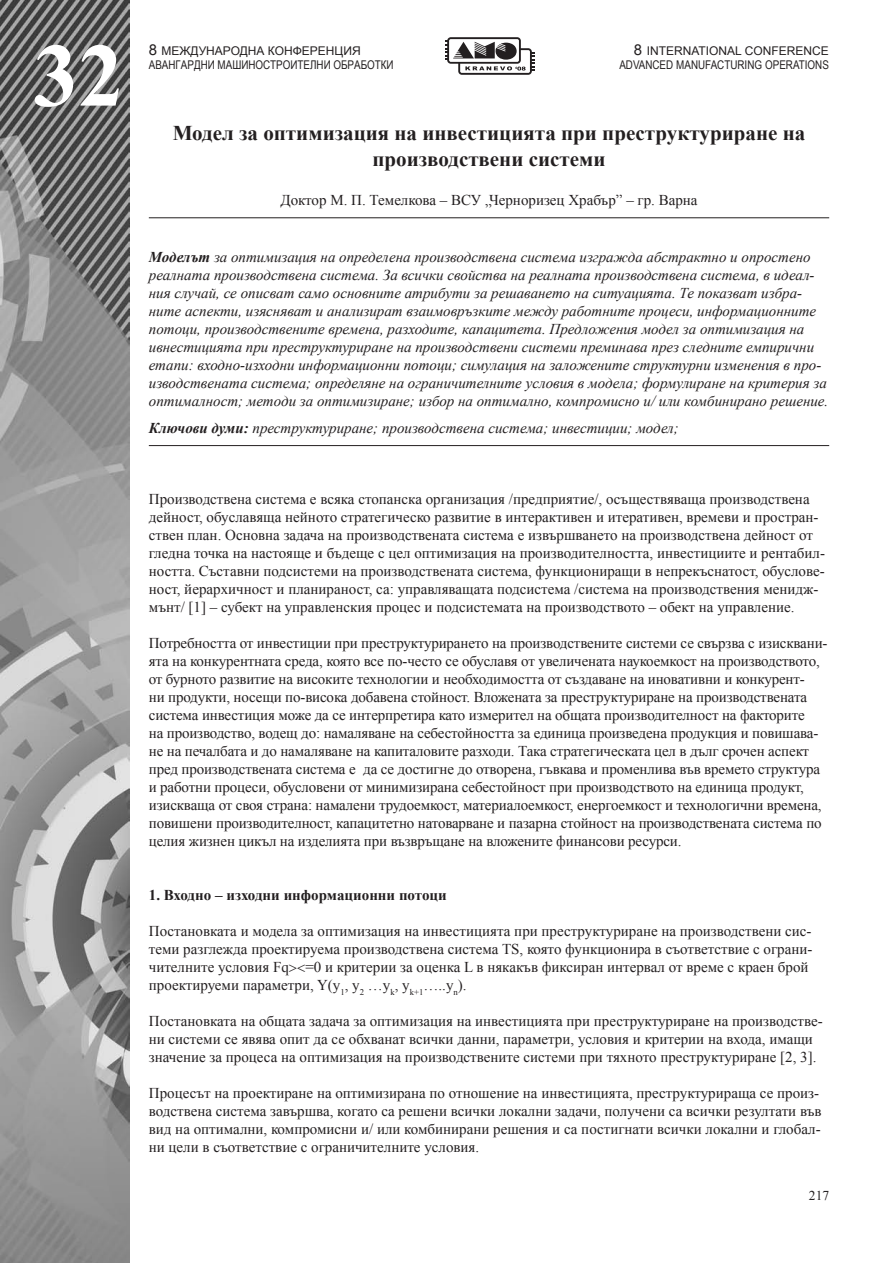
<style>
.page{position:relative;width:893px;height:1263px;background:#fff}
.page>*{position:absolute;margin:0;border:0;box-sizing:border-box;transform-origin:0 0}
.t1{font:700 90px "Times New Roman";color:#fff}
.t2{font:700 21px/25.2px "Times New Roman";color:#231f20;text-align:center}
.t3{font:15px/18px "Times New Roman";color:#231f20}
.t4{font:italic 15px/18px "Times New Roman";color:#231f20}
.t5{font:700 15px "Times New Roman";color:#231f20}
.t6{font:13.5px "Times New Roman";color:#231f20}
.t7{font:12px "Arial Narrow";color:#231f20}
.t8{font:12px "Arial";color:#231f20}
.s1{font-size:15px}
.s2{font-weight:700}
</style>
<div class="page">
<svg style="left:445px;top:37px;width:89px;height:38px"></svg>
<img style="left:0;top:0;width:130px;height:1263px">
<hr style="left:149px;top:218px;width:680px;height:1px;background:#231f20">
<hr style="left:149px;top:445px;width:680px;height:1px;background:#231f20">
<h1 class="t1" style="left:33px;top:13px;width:91px">32</h1>
<p class="t8" style="left:149px;top:43px;width:213px"><span class="s1">8</span> МЕЖДУНАРОДНА КОНФЕРЕНЦИЯ</p>
<p class="t8" style="left:634px;top:43px;width:197px"><span class="s1">8</span> INTERNATIONAL CONFERENCE</p>
<p class="t7" style="left:149px;top:56px;width:246px">АВАНГАРДНИ МАШИНОСТРОИТЕЛНИ ОБРАБОТКИ</p>
<p class="t7" style="left:619px;top:56px;width:211px">ADVANCED MANUFACTURING OPERATIONS</p>
<h2 class="t2" style="left:173px;top:120px;width:634px">Модел за оптимизация на инвестицията при преструктуриране на производствени системи</h2>
<p class="t3" style="left:280px;top:191px;width:419px">Доктор М. П. Темелкова – ВСУ „Черноризец Храбър” – гр. Варна</p>
<p class="t4" style="left:149px;top:248px;width:681px"><span class="s2">Моделът</span> за оптимизация на определена производствена система изгражда абстрактно и опростено реалната производствена система. За всички свойства на реалната производствена система, в идеал&shy;ния случай, се описват само основните атрибути за решаването на ситуацията. Те показват избра&shy;ните аспекти, изясняват и анализират взаимовръзките между работните процеси, информационните потоци, производствените времена, разходите, капацитета. Предложения модел за оптимизация на ивнестицията при преструктуриране на производствени системи преминава през следните емпирични етапи: входно-изходни информационни потоци; симулация на заложените структурни изменения в про&shy;изводствената система; определяне на ограничителните условия в модела; формулиране на критерия за оптималност; методи за оптимизиране; избор на оптимално, компромисно и/ или комбинирано решение.</p>
<p class="t4" style="left:149px;top:418px;width:531px"><span class="s2">Ключови думи:</span> преструктуриране; производствена система; инвестиции; модел;</p>
<p class="t3" style="left:149px;top:490px;width:678px">Производствена система е всяка стопанска организация /предприятие/, осъществяваща производствена дейност, обуславяща нейното стратегическо развитие в интерактивен и итеративен, времеви и простран&shy;ствен план. Основна задача на производствената система е извършването на производствена дейност от гледна точка на настояще и бъдеще с цел оптимизация на производителността, инвестициите и рентабил&shy;ността. Съставни подсистеми на производствената система, функциониращи в непрекъснатост, обуслове&shy;ност, йерархичност и планираност, са: управляващата подсистема /система на производствения менидж&shy;мънт/ [1] – субект на управленския процес и подсистемата на производството – обект на управление.</p>
<p class="t3" style="left:149px;top:634px;width:680px">Потребността от инвестиции при преструктурирането на производствените системи се свързва с изисквани&shy;ята на конкурентната среда, която все по-често се обуславя от увеличената наукоемкост на производството, от бурното развитие на високите технологии и необходимостта от създаване на иновативни и конкурент-<br>ни продукти, носещи по-висока добавена стойност. Вложената за преструктуриране на производствената система инвестиция може да се интерпретира като измерител на общата производителност на факторите<br>на производство, водещ до: намаляване на себестойността за единица произведена продукция и повишава&shy;не на печалбата и до намаляване на капиталовите разходи. Така стратегическата цел в дълг срочен аспект пред производствената система е да се достигне до отворена, гъвкава и променлива във времето структура и работни процеси, обусловени от минимизирана себестойност при производството на единица продукт, изискваща от своя страна: намалени трудоемкост, материалоемкост, енергоемкост и технологични времена, повишени производителност, капацитетно натоварване и пазарна стойност на производствената система по целия жизнен цикъл на изделията при възвръщане на вложените финансови ресурси.</p>
<p class="t5" style="left:149px;top:885px;width:300px">1. Входно – изходни информационни потоци</p>
<p class="t3" style="left:149px;top:922px;width:665px">Постановката и модела за оптимизация на инвестицията при преструктуриране на производствени сис&shy;теми разглежда проектируема производствена система TS, която функционира в съответствие с ограни&shy;чителните условия Fq =0 и критерии за оценка L в някакъв фиксиран интервал от време с краен брой проектируеми параметри, Y(у<sub>1</sub>, у<sub>2</sub> …у<sub>k</sub>, у<sub>k+1</sub>…..y<sub>n</sub>).</p>
<p class="t3" style="left:149px;top:1012px;width:675px">Постановката на общата задача за оптимизация на инвестицията при преструктуриране на производстве&shy;ни системи се явява опит да се обхванат всички данни, параметри, условия и критерии на входа, имащи значение за процеса на оптимизация на производствените системи при тяхното преструктуриране [2, 3].</p>
<p class="t3" style="left:149px;top:1084px;width:674px">Процесът на проектиране на оптимизирана по отношение на инвестицията, преструктурираща се произ&shy;водствена система завършва, когато са решени всички локални задачи, получени са всички резултати във вид на оптимални, компромисни и/ или комбинирани решения и са постигнати всички локални и глобал&shy;ни цели в съответствие с ограничителните условия.</p>
<p class="t6" style="left:809px;top:1186px;width:22px">217</p>
</div>
